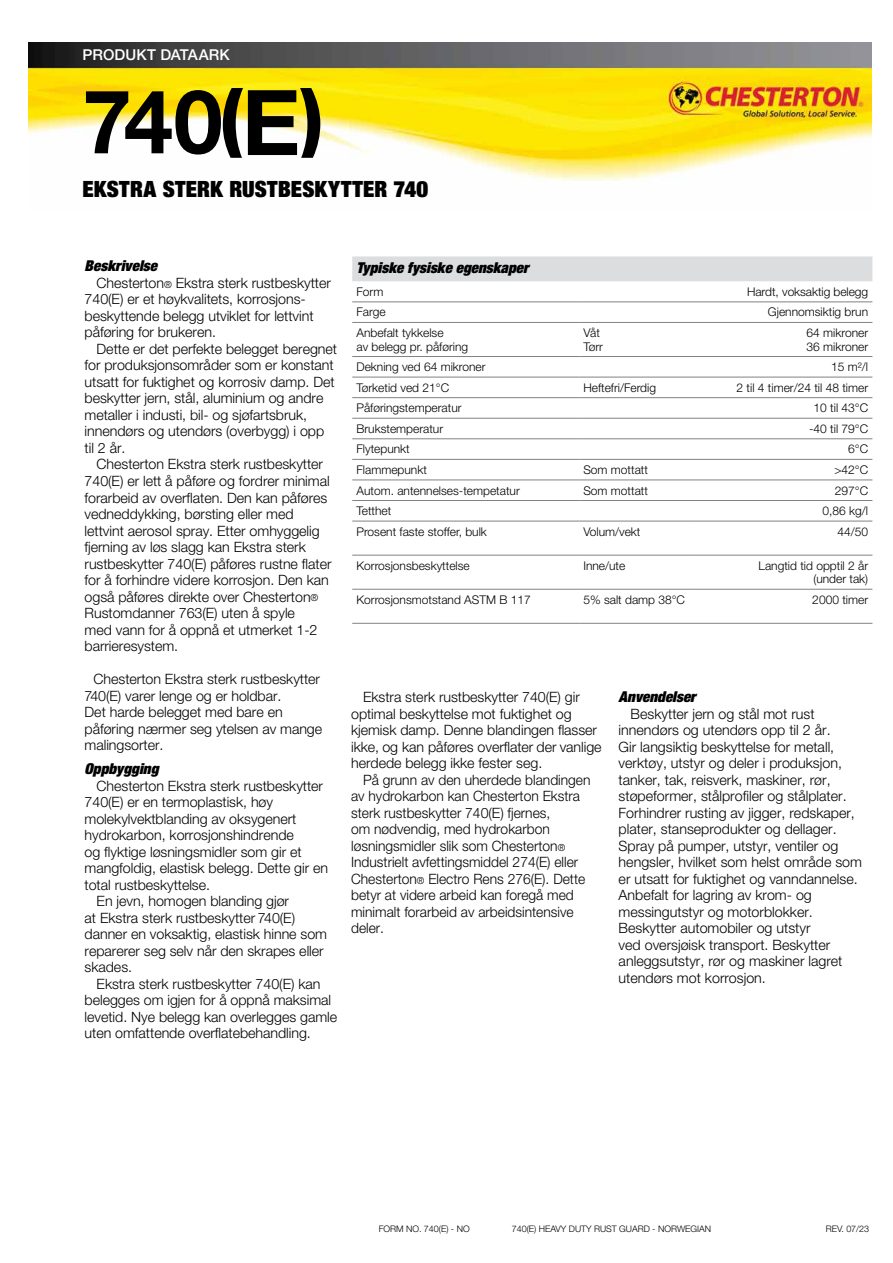
<style>
.page{position:relative;width:893px;height:1263px;background:#fff}
.page>*{position:absolute;margin:0;border:0;box-sizing:border-box;transform-origin:0 0}
.t1{font:700 88.5px "Helvetica Neue LT Std";color:#000}
.t2{font:900 condensed 22.5px "Helvetica Neue LT Std";letter-spacing:.015em;color:#000}
.t3{font:italic 900 condensed 15px "Helvetica Neue LT Std";color:#000}
.t4{font:500 15px "Helvetica Neue LT Std";letter-spacing:.01em;color:#fff}
.t5{font:300 14.25px/16.5px "Helvetica Neue LT Std";letter-spacing:-.005em;color:#000}
.t6{font:300 12px/13.5px "Helvetica Neue LT Std";color:#000}
.t7{font:300 9px "Helvetica Neue LT Std";letter-spacing:-.005em;color:#000}
.s1{font-size:9.75px}
</style>
<div class="page">
<img style="left:28px;top:43px;width:844px;height:138px">
<svg style="left:223px;top:88px;width:97px;height:70px"></svg>
<div style="left:352px;top:256px;width:520px;height:25px;background:#dcddde"></div>
<hr style="left:352px;top:301px;width:227px;height:1px;background:#808285">
<hr style="left:579px;top:301px;width:115px;height:1px;background:#808285">
<hr style="left:694px;top:301px;width:178px;height:1px;background:#808285">
<hr style="left:352px;top:322px;width:227px;height:1px;background:#808285">
<hr style="left:579px;top:322px;width:115px;height:1px;background:#808285">
<hr style="left:694px;top:322px;width:178px;height:1px;background:#808285">
<hr style="left:352px;top:356px;width:227px;height:1px;background:#808285">
<hr style="left:579px;top:356px;width:115px;height:1px;background:#808285">
<hr style="left:694px;top:356px;width:178px;height:1px;background:#808285">
<hr style="left:352px;top:377px;width:227px;height:1px;background:#808285">
<hr style="left:579px;top:377px;width:115px;height:1px;background:#808285">
<hr style="left:694px;top:377px;width:178px;height:1px;background:#808285">
<hr style="left:352px;top:397px;width:227px;height:1px;background:#808285">
<hr style="left:579px;top:397px;width:115px;height:1px;background:#808285">
<hr style="left:694px;top:397px;width:178px;height:1px;background:#808285">
<hr style="left:352px;top:418px;width:227px;height:1px;background:#808285">
<hr style="left:579px;top:418px;width:115px;height:1px;background:#808285">
<hr style="left:694px;top:418px;width:178px;height:1px;background:#808285">
<hr style="left:352px;top:438px;width:227px;height:1px;background:#808285">
<hr style="left:579px;top:438px;width:115px;height:1px;background:#808285">
<hr style="left:694px;top:438px;width:178px;height:1px;background:#808285">
<hr style="left:352px;top:459px;width:227px;height:1px;background:#808285">
<hr style="left:579px;top:459px;width:115px;height:1px;background:#808285">
<hr style="left:694px;top:459px;width:178px;height:1px;background:#808285">
<hr style="left:352px;top:480px;width:227px;height:1px;background:#808285">
<hr style="left:579px;top:480px;width:115px;height:1px;background:#808285">
<hr style="left:694px;top:480px;width:178px;height:1px;background:#808285">
<hr style="left:352px;top:500px;width:227px;height:1px;background:#808285">
<hr style="left:579px;top:500px;width:115px;height:1px;background:#808285">
<hr style="left:694px;top:500px;width:178px;height:1px;background:#808285">
<hr style="left:352px;top:521px;width:227px;height:1px;background:#808285">
<hr style="left:579px;top:521px;width:115px;height:1px;background:#808285">
<hr style="left:694px;top:521px;width:178px;height:1px;background:#808285">
<hr style="left:352px;top:555px;width:227px;height:1px;background:#808285">
<hr style="left:579px;top:555px;width:115px;height:1px;background:#808285">
<hr style="left:694px;top:555px;width:178px;height:1px;background:#808285">
<hr style="left:352px;top:589px;width:227px;height:1px;background:#808285">
<hr style="left:579px;top:589px;width:115px;height:1px;background:#808285">
<hr style="left:694px;top:589px;width:178px;height:1px;background:#808285">
<hr style="left:352px;top:623px;width:227px;height:1px;background:#808285">
<hr style="left:579px;top:623px;width:115px;height:1px;background:#808285">
<hr style="left:694px;top:623px;width:178px;height:1px;background:#808285">
<p class="t4" style="left:82px;top:46px;width:149px">PRODUKT DATAARK</p>
<h1 class="t1" style="left:82px;top:67px;width:142px">740</h1>
<h2 class="t2" style="left:82px;top:175px;width:347px">EKSTRA STERK RUSTBESKYTTER 740</h2>
<p class="t3" style="left:85px;top:256px;width:74px">Beskrivelse</p>
<p class="t5" style="left:85px;top:274px;width:248px;text-indent:12px">Chesterton<span class="s1">®</span> Ekstra sterk rustbeskytter 740(E) er et høykvalitets, korrosjons&shy;beskyttende belegg utviklet for lettvint påføring for brukeren.</p>
<p class="t5" style="left:85px;top:340px;width:254px;text-indent:12px">Dette er det perfekte belegget beregnet for produksjonsområder som er konstant utsatt for fuktighet og korrosiv damp. Det beskytter jern, stål, aluminium og andre metaller i industi, bil- og sjøfartsbruk, innendørs og utendørs (overbygg) i opp til 2 år.</p>
<p class="t5" style="left:85px;top:456px;width:248px;text-indent:12px">Chesterton Ekstra sterk rustbeskytter 740(E) er lett å påføre og fordrer minimal forarbeid av overflaten. Den kan påføres vedneddykking, børsting eller med lettvint aerosol spray. Etter omhyggelig fjerning av løs slagg kan Ekstra sterk rustbeskytter 740(E) påføres rustne flater for å forhindre videre korrosjon. Den kan også påføres direkte over Chesterton<span class="s1">® </span>Rustomdanner 763(E) uten å spyle<br>med vann for å oppnå et utmerket 1-2 barrieresystem.</p>
<p class="t5" style="left:85px;top:670px;width:239px;text-indent:9px">Chesterton Ekstra sterk rustbeskytter<br>740(E) varer lenge og er holdbar.<br>Det harde belegget med bare en påføring nærmer seg ytelsen av mange malingsorter.</p>
<p class="t3" style="left:85px;top:759px;width:75px">Oppbygging</p>
<p class="t5" style="left:97px;top:777px;width:228px">Chesterton Ekstra sterk rustbeskytter</p>
<p class="t5" style="left:85px;top:793px;width:190px">740(E) er en termoplastisk, høy</p>
<p class="t5" style="left:85px;top:810px;width:213px">molekylvektblanding av oksygenert</p>
<p class="t5" style="left:85px;top:826px;width:211px">hydrokarbon, korrosjonshindrende</p>
<p class="t5" style="left:85px;top:843px;width:218px">og flyktige løsningsmidler som gir et</p>
<p class="t5" style="left:85px;top:859px;width:245px">mangfoldig, elastisk belegg. Dette gir en</p>
<p class="t5" style="left:85px;top:876px;width:127px">total rustbeskyttelse.</p>
<p class="t5" style="left:97px;top:892px;width:194px">En jevn, homogen blanding gjør</p>
<p class="t5" style="left:85px;top:909px;width:212px">at Ekstra sterk rustbeskytter 740(E)</p>
<p class="t5" style="left:85px;top:925px;width:244px">danner en voksaktig, elastisk hinne som</p>
<p class="t5" style="left:85px;top:942px;width:241px">reparerer seg selv når den skrapes eller</p>
<p class="t5" style="left:85px;top:958px;width:49px">skades.</p>
<p class="t5" style="left:97px;top:975px;width:225px">Ekstra sterk rustbeskytter 740(E) kan</p>
<p class="t5" style="left:85px;top:991px;width:248px">belegges om igjen for å oppnå maksimal</p>
<p class="t5" style="left:85px;top:1008px;width:254px">levetid. Nye belegg kan overlegges gamle</p>
<p class="t5" style="left:85px;top:1024px;width:228px">uten omfattende overflatebehandling.</p>
<p class="t3" style="left:356px;top:258px;width:174px">Typiske fysiske egenskaper</p>
<p class="t6" style="left:356px;top:285px;width:28px">Form</p>
<p class="t6" style="left:747px;top:285px;width:123px">Hardt, voksaktig belegg</p>
<p class="t6" style="left:356px;top:305px;width:31px">Farge</p>
<p class="t6" style="left:768px;top:305px;width:102px">Gjennomsiktig brun</p>
<p class="t6" style="left:356px;top:326px;width:113px">Anbefalt tykkelse<br>av belegg pr. påføring</p>
<p class="t6" style="left:583px;top:326px;width:21px">Våt<br>Tørr</p>
<p class="t6" style="left:807px;top:326px;width:63px">64 mikroner<br>36 mikroner</p>
<p class="t6" style="left:356px;top:360px;width:131px">Dekning ved 64 mikroner</p>
<p class="t6" style="left:831px;top:360px;width:38px">15 m²/l</p>
<p class="t6" style="left:356px;top:380px;width:94px">Tørketid ved 21°C</p>
<p class="t6" style="left:583px;top:380px;width:74px">Heftefri/Ferdig</p>
<p class="t6" style="left:737px;top:380px;width:133px">2 til 4 timer/24 til 48 timer</p>
<p class="t6" style="left:356px;top:401px;width:107px">Påføringstemperatur</p>
<p class="t6" style="left:814px;top:401px;width:56px">10 til 43°C</p>
<p class="t6" style="left:356px;top:421px;width:88px">Brukstemperatur</p>
<p class="t6" style="left:809px;top:421px;width:61px">-40 til 79°C</p>
<p class="t6" style="left:356px;top:442px;width:55px">Flytepunkt</p>
<p class="t6" style="left:848px;top:442px;width:21px">6°C</p>
<p class="t6" style="left:356px;top:463px;width:72px">Flammepunkt</p>
<p class="t6" style="left:583px;top:463px;width:66px">Som mottatt</p>
<p class="t6" style="left:834px;top:463px;width:35px">&gt;42°C</p>
<p class="t6" style="left:356px;top:483px;width:165px">Autom. antennelses-tempetatur</p>
<p class="t6" style="left:583px;top:483px;width:66px">Som mottatt</p>
<p class="t6" style="left:835px;top:483px;width:35px">297°C</p>
<p class="t6" style="left:356px;top:504px;width:36px">Tetthet</p>
<p class="t6" style="left:823px;top:504px;width:47px">0,86 kg/l</p>
<p class="t6" style="left:356px;top:524px;width:132px">Prosent faste stoffer, bulk</p>
<p class="t6" style="left:583px;top:524px;width:59px">Volum/vekt</p>
<p class="t6" style="left:837px;top:524px;width:32px">44/50</p>
<p class="t6" style="left:356px;top:558px;width:115px">Korrosjonsbeskyttelse</p>
<p class="t6" style="left:583px;top:558px;width:43px">Inne/ute</p>
<p class="t6" style="left:758px;top:558px;width:111px;text-align:right">Langtid tid opptil 2 år (under tak)</p>
<p class="t6" style="left:356px;top:592px;width:176px">Korrosjonsmotstand ASTM B 117</p>
<p class="t6" style="left:583px;top:592px;width:103px">5% salt damp 38°C</p>
<p class="t6" style="left:812px;top:592px;width:57px">2000 timer</p>
<p class="t5" style="left:351px;top:689px;width:252px;text-indent:12px">Ekstra sterk rustbeskytter 740(E) gir optimal beskyttelse mot fuktighet og kjemisk damp. Denne blandingen flasser ikke, og kan påføres overflater der vanlige herdede belegg ikke fester seg.</p>
<p class="t5" style="left:351px;top:771px;width:241px;text-indent:12px">På grunn av den uherdede blandingen av hydrokarbon kan Chesterton Ekstra sterk rustbeskytter 740(E) fjernes,<br>om nødvendig, med hydrokarbon løsningsmidler slik som Chesterton<span class="s1">® </span>Industrielt avfettingsmiddel 274(E) eller Chesterton<span class="s1">®</span> Electro Rens 276(E). Dette betyr at videre arbeid kan foregå med minimalt forarbeid av arbeidsintensive deler.</p>
<p class="t3" style="left:619px;top:687px;width:79px">Anvendelser</p>
<p class="t5" style="left:619px;top:705px;width:245px;text-indent:12px">Beskytter jern og stål mot rust innendørs og utendørs opp til 2 år.<br>Gir langsiktig beskyttelse for metall, verktøy, utstyr og deler i produksjon, tanker, tak, reisverk, maskiner, rør, støpeformer, stålprofiler og stålplater.<br>Forhindrer rusting av jigger, redskaper, plater, stanseprodukter og dellager.<br>Spray på pumper, utstyr, ventiler og hengsler, hvilket som helst område som er utsatt for fuktighet og vanndannelse.<br>Anbefalt for lagring av krom- og messingutstyr og motorblokker.<br>Beskytter automobiler og utstyr<br>ved oversjøisk transport. Beskytter anleggsutstyr, rør og maskiner lagret utendørs mot korrosjon.</p>
<p class="t7" style="left:379px;top:1224px;width:93px">FORM NO. 740(E) - NO</p>
<p class="t7" style="left:512px;top:1224px;width:201px">740(E) HEAVY DUTY RUST GUARD - NORWEGIAN</p>
<p class="t7" style="left:826px;top:1224px;width:45px">REV. 07/23</p>
</div>
